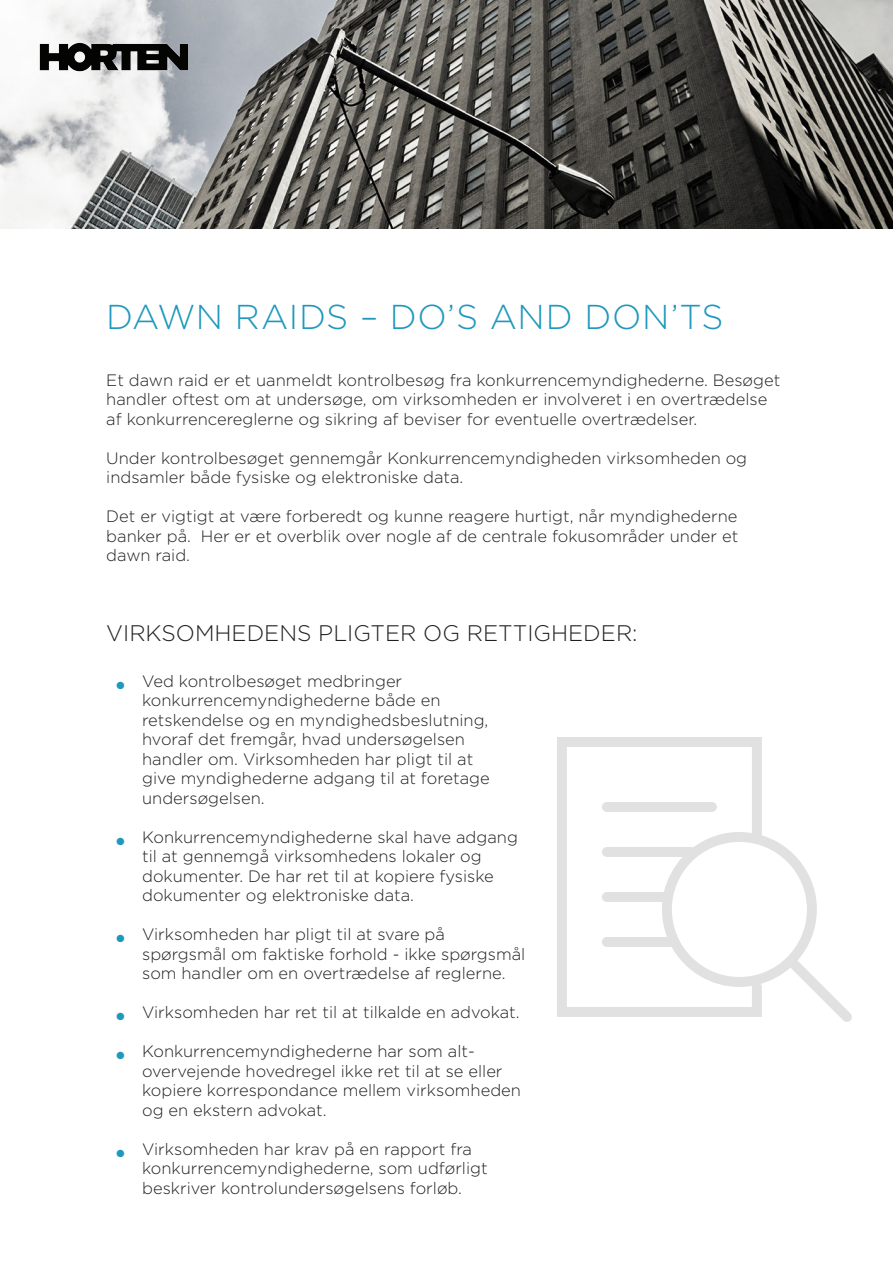
<style>
.page{position:relative;width:893px;height:1263px;background:#fff}
.page>*{position:absolute;margin:0;border:0;box-sizing:border-box;transform-origin:0 0}
.t1{font:300 34.5px "Gotham";letter-spacing:.015em;color:#1f98bd}
.Brødtekst{font:300 22.5px "Gotham";color:#231f20}
.Brødtekst-2{font:300 16.5px/19.5px "Gotham";color:#231f20}
.s1{font-size:30px;color:#1f98bd}
</style>
<div class="page">
<img style="left:0;top:0;width:893px;height:228px">
<img style="left:38px;top:42px;width:151px;height:30px">
<svg style="left:557px;top:737px;width:295px;height:285px"></svg>
<div style="left:602px;top:802px;width:115px;height:10px;background:#e1e1e1;border-radius:5px"></div>
<p class="t1" style="left:106px;top:295px;width:619px">DAWN RAIDS – DO’S AND DON’TS</p>
<p class="Brødtekst-2" style="left:106px;top:370px;width:675px">Et dawn raid er et uanmeldt kontrolbesøg fra konkurrencemyndighederne. Besøget handler oftest om at undersøge, om virksomheden er involveret i en overtrædelse af konkurrencereglerne og sikring af beviser for eventuelle overtrædelser.</p>
<p class="Brødtekst-2" style="left:106px;top:448px;width:642px">Under kontrolbesøget gennemgår Konkurrencemyndigheden virksomheden og indsamler både fysiske og elektroniske data.</p>
<p class="Brødtekst-2" style="left:106px;top:506px;width:633px;text-align:justify">Det er vigtigt at være forberedt og kunne reagere hurtigt, når myndighederne banker på. Her er et overblik over nogle af de centrale fokusområder under et dawn raid.</p>
<p class="Brødtekst" style="left:106px;top:619px;width:533px">VIRKSOMHEDENS PLIGTER OG RETTIGHEDER:</p>
<p class="Brødtekst-2" style="left:142px;top:671px;width:349px;text-indent:-28px"><span class="s1">•</span> Ved kontrolbesøget medbringer konkurrencemyndighederne både en retskendelse og en myndighedsbeslutning, hvoraf det fremgår, hvad undersøgelsen handler om. Virksomheden har pligt til at give myndighederne adgang til at foretage undersøgelsen.</p>
<p class="Brødtekst-2" style="left:142px;top:827px;width:377px;text-indent:-28px"><span class="s1">•</span> Konkurrencemyndighederne skal have adgang til at gennemgå virksomhedens lokaler og dokumenter. De har ret til at kopiere fysiske dokumenter og elektroniske data.</p>
<p class="Brødtekst-2" style="left:142px;top:924px;width:385px;text-indent:-28px"><span class="s1">•</span> Virksomheden har pligt til at svare på spørgsmål om faktiske forhold - ikke spørgsmål som handler om en overtrædelse af reglerne.</p>
<p class="Brødtekst-2" style="left:114px;top:1002px;width:408px"><span class="s1">•</span> Virksomheden har ret til at tilkalde en advokat.</p>
<p class="Brødtekst-2" style="left:142px;top:1041px;width:380px;text-indent:-28px"><span class="s1">•</span> Konkurrencemyndighederne har som alt&shy;overvejende hovedregel ikke ret til at se eller kopiere korrespondance mellem virksomheden og en ekstern advokat.</p>
<p class="Brødtekst-2" style="left:142px;top:1139px;width:347px;text-indent:-28px"><span class="s1">•</span> Virksomheden har krav på en rapport fra konkurrencemyndighederne, som udførligt beskriver kontrolundersøgelsens forløb.</p>
</div>
